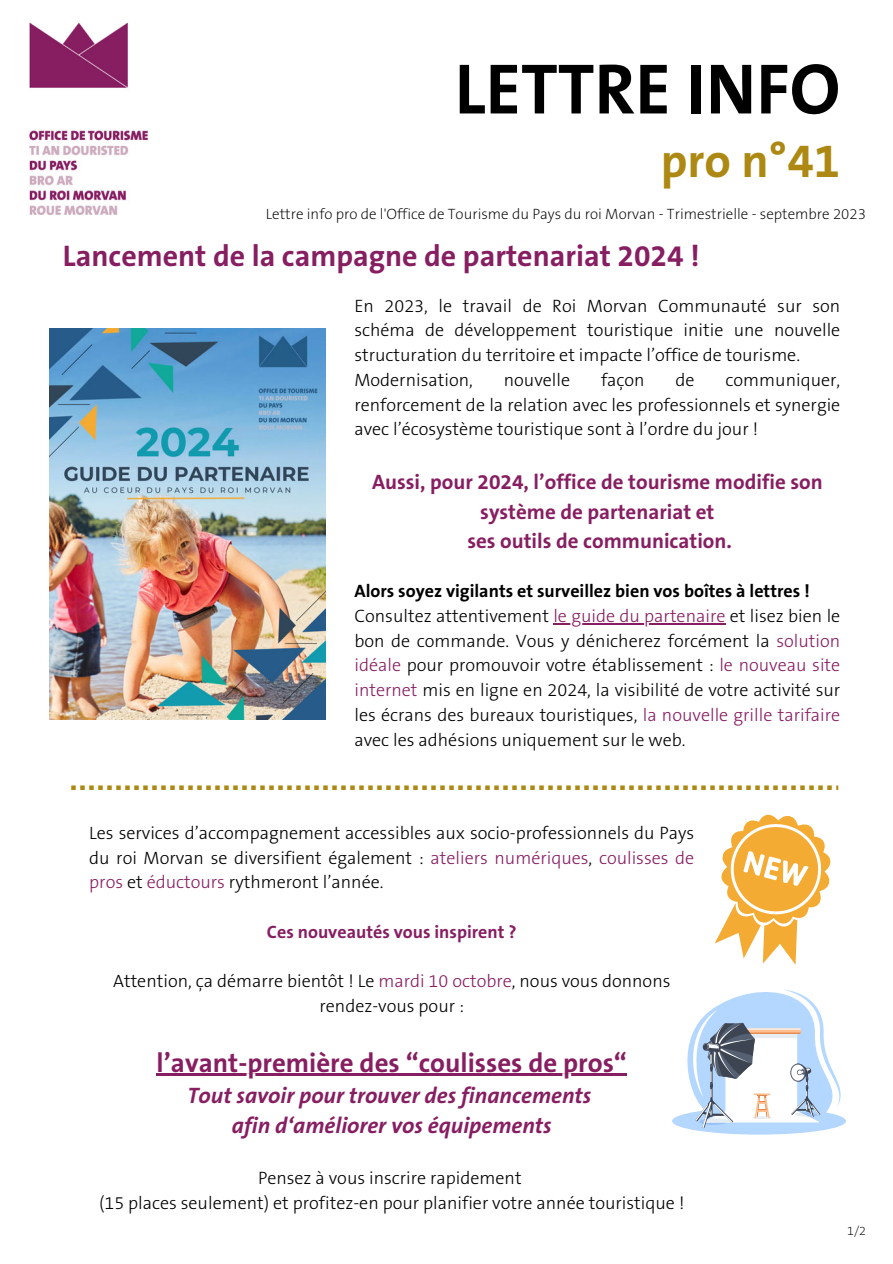
<style>
.page{position:relative;width:893px;height:1264px;background:#fff}
.page>*{position:absolute;margin:0;border:0;box-sizing:border-box;transform-origin:0 0}
.t1{font:700 72px "The Sans B W7";color:#000}
.t2{font:700 48px "The Sans B W7";color:#ad8914}
.t3{font:700 30px "The Sans B W7";color:#871e61}
.t4{font:700 27px "The Sans B W7";color:#871e61}
.t5{font:italic 700 22.5px/30.3px "The Sans B W7";color:#871e61;text-align:center}
.t6{font:700 21px/29.2px "The Sans B W7";color:#871e61;text-align:center}
.t7{font:300 18px/24.8px "The Sans B W3";color:#000;text-align:justify}
.t8{font:700 18px "The Sans B W7";color:#000}
.t9{font:700 18px "The Sans B W7";color:#871e61}
.t10{font:200 15px "The Sans B W2";color:#000}
.t11{font:200 12.45px "The Sans B W2";color:#000}
.s1{color:#871e61}
</style>
<div class="page">
<img style="left:29px;top:22px;width:119px;height:193px">
<img style="left:49px;top:328px;width:277px;height:392px">
<hr style="left:553px;top:623px;width:172px;height:1px;background:#871e61">
<hr style="left:156px;top:1073px;width:471px;height:3px;background:#871e61">
<svg style="left:71px;top:785px;width:767px;height:5px"></svg>
<svg style="left:714px;top:814px;width:117px;height:150px"></svg>
<div style="left:672px;top:1107px;width:173px;height:27px;background:#b3d7ff;border-radius:50%"></div>
<svg style="left:687px;top:989px;width:159px;height:139px"></svg>
<h1 class="t1" style="left:454px;top:43px;width:387px">LETTRE INFO</h1>
<h2 class="t2" style="left:660px;top:130px;width:181px">pro n°41</h2>
<p class="t10" style="left:266px;top:205px;width:601px">Lettre info pro de l'Office de Tourisme du Pays du roi Morvan - Trimestrielle - septembre 2023</p>
<h3 class="t3" style="left:63px;top:236px;width:638px">Lancement de la campagne de partenariat 2024 !</h3>
<p class="t7" style="left:354px;top:293px;width:487px;text-align:left">En 2023, le travail de Roi Morvan Communauté sur son schéma de développement touristique initie une nouvelle structuration du territoire et impacte l’office de tourisme.<br>Modernisation,</p>
<p class="t7" style="left:504px;top:367px;width:68px">nouvelle</p>
<p class="t7" style="left:601px;top:367px;width:45px">façon</p>
<p class="t7" style="left:675px;top:367px;width:21px">de</p>
<p class="t7" style="left:354px;top:367px;width:487px;text-indent:371px">communiquer, renforcement de la relation avec les professionnels et synergie avec l’écosystème touristique sont à l’ordre du jour !</p>
<p class="t6" style="left:372px;top:467px;width:452px">Aussi, pour 2024, l’office de tourisme modifie son système de partenariat et<br>ses outils de communication.</p>
<p class="t8" style="left:354px;top:579px;width:457px">Alors soyez vigilants et surveillez bien vos boîtes à lettres !</p>
<p class="t7" style="left:354px;top:603px;width:487px">Consultez attentivement <span class="s1">le guide du partenaire</span> et lisez bien le bon de commande. Vous y dénicherez forcément la <span class="s1">solution idéale</span> pour promouvoir votre établissement : <span class="s1">le nouveau site internet</span> mis en ligne en 2024, la visibilité de votre activité sur les écrans des bureaux touristiques, <span class="s1">la nouvelle grille tarifaire </span>avec les adhésions uniquement sur le web.</p>
<p class="t7" style="left:89px;top:820px;width:606px">Les services d’accompagnement accessibles aux socio-professionnels du Pays du roi Morvan se diversifient également : <span class="s1">ateliers numériques</span>, <span class="s1">coulisses de pros</span> et <span class="s1">éductours</span> rythmeront l’année.</p>
<p class="t9" style="left:267px;top:920px;width:251px">Ces nouveautés vous inspirent ?</p>
<p class="t7" style="left:113px;top:968px;width:559px;text-align:center">Attention, ça démarre bientôt ! Le <span class="s1">mardi 10 octobre</span>, nous vous donnons rendez-vous pour :</p>
<h3 class="t4" style="left:156px;top:1045px;width:472px">l’avant-première des “coulisses de pros“</h3>
<p class="t5" style="left:187px;top:1080px;width:405px">Tout savoir pour trouver des financements afin d‘améliorer vos équipements</p>
<p class="t7" style="left:99px;top:1165px;width:587px;text-align:center">Pensez à vous inscrire rapidement<br>(15 places seulement) et profitez-en pour planifier votre année touristique !</p>
<p class="t11" style="left:847px;top:1222px;width:20px">1/2</p>
</div>
